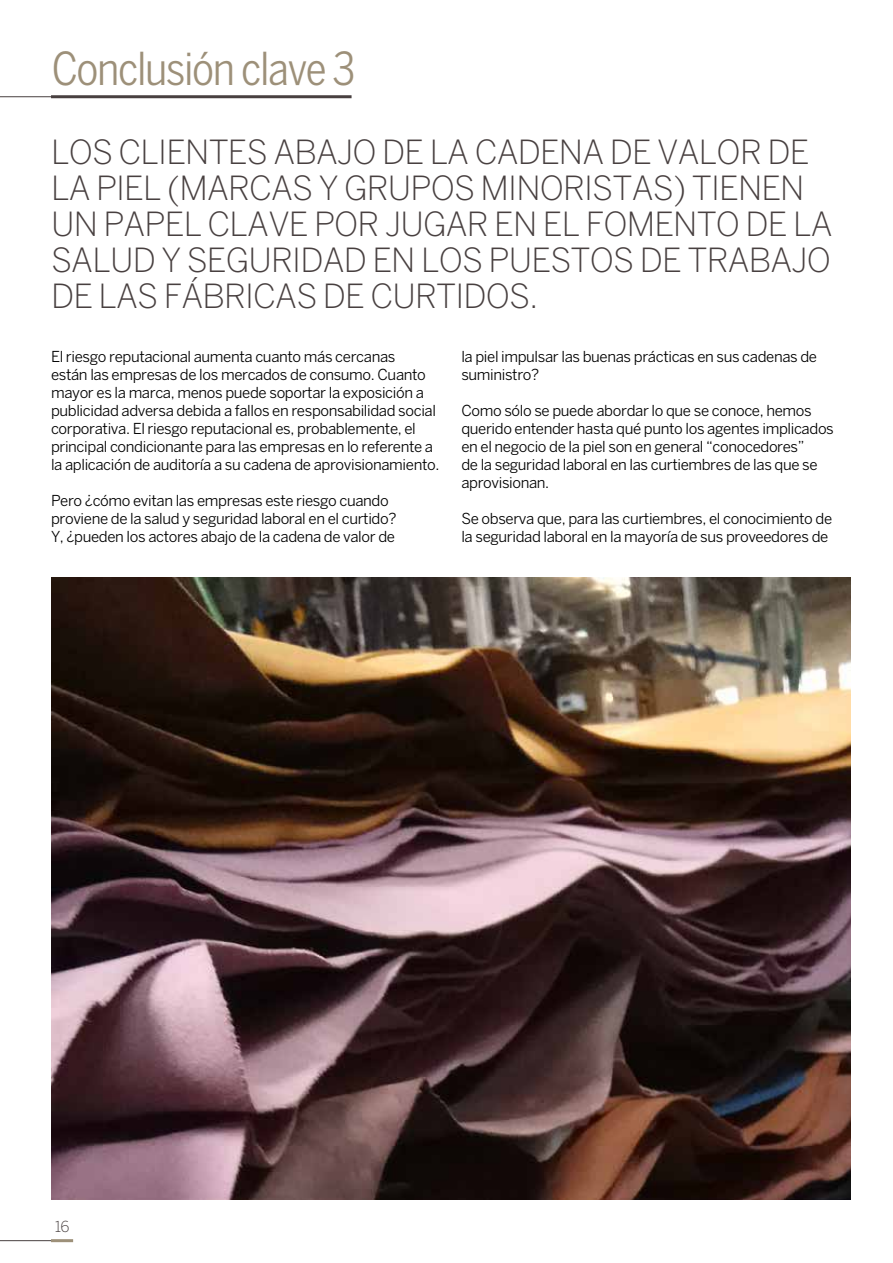
<style>
.page{position:relative;width:893px;height:1263px;background:#fff}
.page>*{position:absolute;margin:0;border:0;box-sizing:border-box;transform-origin:0 0}
.t1{font:condensed 45px "Benton Sans";letter-spacing:-.03em;color:#9d9079}
.t2{font:300 33px/36px "Benton Sans";letter-spacing:-.025em;color:#484040}
.t3{font:15px/18px "Benton Sans";letter-spacing:-.025em;color:#000}
.t4{font:300 15px "Benton Sans";color:#484040}
</style>
<div class="page">
<hr style="left:0;top:1240px;width:67px;height:1px;background:#484040">
<hr style="left:51px;top:1239px;width:22px;height:3px;background:#9d9079">
<img style="left:52px;top:578px;width:798px;height:621px">
<hr style="left:0;top:96px;width:155px;height:1px;background:#484040">
<hr style="left:51px;top:95px;width:301px;height:3px;background:#484040">
<h1 class="t1" style="left:52px;top:43px;width:305px">Conclusión clave 3</h1>
<h2 class="t2" style="left:51px;top:133px;width:783px">LOS CLIENTES ABAJO DE LA CADENA DE VALOR DE LA PIEL (MARCAS Y GRUPOS MINORISTAS) TIENEN UN PAPEL CLAVE POR JUGAR EN EL FOMENTO DE LA SALUD Y SEGURIDAD EN LOS PUESTOS DE TRABAJO DE LAS FÁBRICAS DE CURTIDOS.</h2>
<p class="t3" style="left:51px;top:347px;width:390px">El riesgo reputacional aumenta cuanto más cercanas<br>están las empresas de los mercados de consumo. Cuanto mayor es la marca, menos puede soportar la exposición a publicidad adversa debida a fallos en responsabilidad social corporativa. El riesgo reputacional es, probablemente, el principal condicionante para las empresas en lo referente a la aplicación de auditoría a su cadena de aprovisionamiento.</p>
<p class="t3" style="left:51px;top:491px;width:347px">Pero ¿cómo evitan las empresas este riesgo cuando proviene de la salud y seguridad laboral en el curtido?<br>Y, ¿pueden los actores abajo de la cadena de valor de</p>
<p class="t3" style="left:461px;top:347px;width:357px">la piel impulsar las buenas prácticas en sus cadenas de suministro?</p>
<p class="t3" style="left:461px;top:401px;width:374px">Como sólo se puede abordar lo que se conoce, hemos querido entender hasta qué punto los agentes implicados en el negocio de la piel son en general “conocedores”<br>de la seguridad laboral en las curtiembres de las que se aprovisionan.</p>
<p class="t3" style="left:461px;top:509px;width:372px">Se observa que, para las curtiembres, el conocimiento de la seguridad laboral en la mayoría de sus proveedores de</p>
<p class="t4" style="left:55px;top:1218px;width:16px">16</p>
</div>
